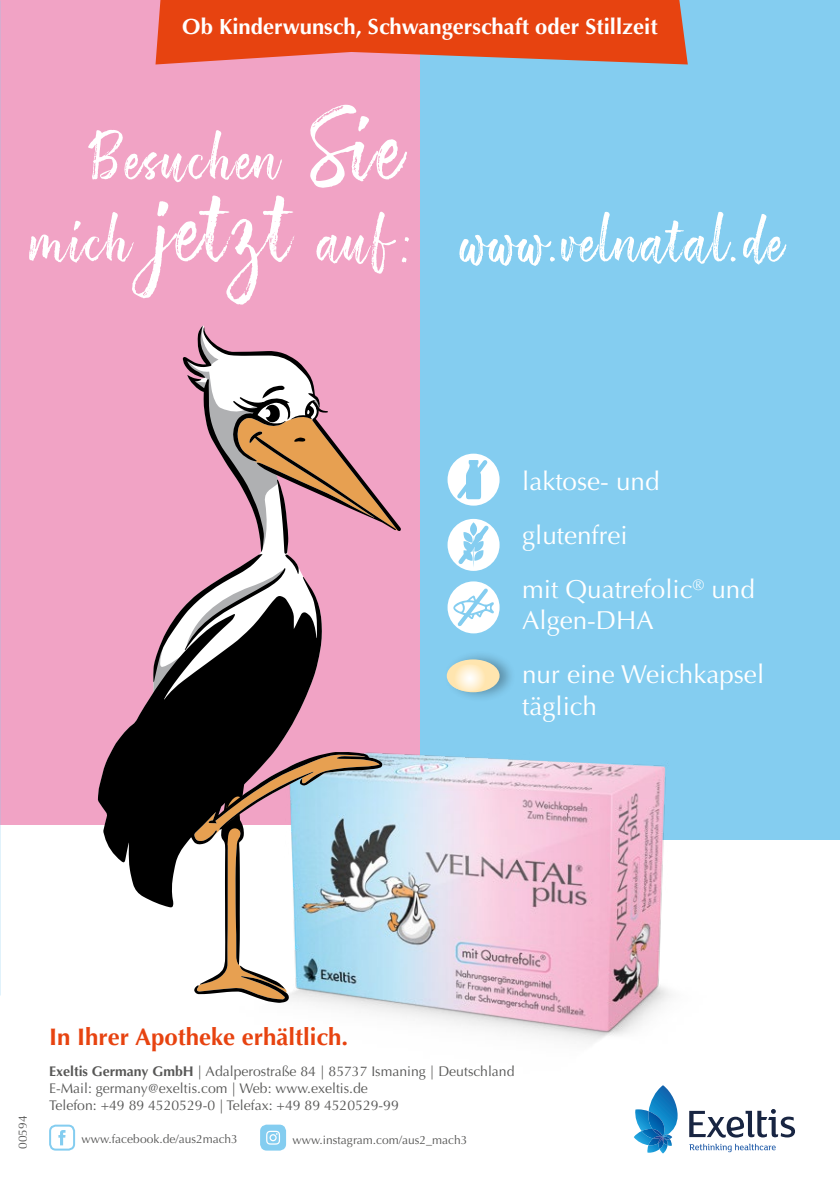
<style>
.page{position:relative;width:840px;height:1191px;background:#fff}
.page>*{position:absolute;margin:0;border:0;box-sizing:border-box;transform-origin:0 0}
.t1{font:59px "ATS Script";letter-spacing:.025em;color:#fff}
.t2{font:58px "ATS Script";letter-spacing:.025em;color:#fff}
.t3{font:26px/53.8px "Optima";color:#fff}
.t4{font:700 24px "Optima";color:#e74310}
.t5{font:700 22px "Optima";color:#fff}
.t6{font:14px/16.8px "Optima";color:#575756}
.t7{font:12px "Optima";color:#575756}
.s1{font-size:92.4px}
.s2{font-size:59px}
.s3{font-weight:700}
</style>
<div class="page">
<div style="left:0;top:0;width:420px;height:824px;background:#f1a3c5"></div>
<div style="left:420px;top:0;width:419px;height:839px;background:#84cdf0"></div>
<svg style="left:155px;top:0;width:532px;height:64px;background:#e34e24"></svg>
<img style="left:326px;top:753px;width:441px;height:289px">
<svg style="left:379px;top:753px;width:17px;height:249px;background:#bad5e0"></svg>
<svg style="left:98px;top:693px;width:285px;height:215px;fill:#000"></svg>
<svg style="left:194px;top:754px;width:185px;height:249px"></svg>
<svg style="left:153px;top:325px;width:248px;height:375px"></svg>
<div style="left:447px;top:581px;width:52px;height:52px;background:#fff;border-radius:50%"></div>
<svg style="left:452px;top:584px;width:41px;height:42px"></svg>
<div style="left:447px;top:453px;width:52px;height:52px;background:#fff;border-radius:50%"></div>
<svg style="left:453px;top:456px;width:38px;height:46px"></svg>
<div style="left:447px;top:519px;width:52px;height:52px;background:#fff;border-radius:50%"></div>
<svg style="left:454px;top:521px;width:38px;height:47px"></svg>
<div style="left:443px;top:649px;width:73px;height:53px;background:#000;opacity:.3"></div>
<div style="left:446px;top:659px;width:53px;height:33px;background:#ffe5af;border-radius:50%"></div>
<svg style="left:447px;top:664px;width:43px;height:27px"></svg>
<div style="left:261px;top:1125px;width:24px;height:24px;background:#84cdf0;border-radius:6px"></div>
<div style="left:260px;top:1124px;width:26px;height:26px;border:2px solid #84cdf0;border-radius:6px"></div>
<svg style="left:266px;top:1130px;width:14px;height:14px"></svg>
<div style="left:49px;top:1124px;width:26px;height:26px;border:2px solid #84cdf0;border-radius:6px"></div>
<svg style="left:58px;top:1130px;width:7px;height:15px"></svg>
<svg style="left:689px;top:1143px;width:86px;height:9px"></svg>
<svg style="left:689px;top:1109px;width:105px;height:28px"></svg>
<svg style="left:633px;top:1085px;width:44px;height:68px"></svg>
<h3 class="t5" style="left:182px;top:14px;width:476px">Ob Kinderwunsch, Schwangerschaft oder Stillzeit</h3>
<h1 class="t1" style="left:88px;top:124px;width:318px">Besuchen <span class="s1">Sie</span></h1>
<h2 class="t2" style="left:29px;top:208px;width:756px"><span class="s2">mich</span> <span class="s1">jetzt</span> <span class="s2">auf :</span> www.velnatal.de</h2>
<h3 class="t3" style="left:522px;top:455px;width:234px">laktose- und glutenfrei<br>mit Quatrefolic<sup>®</sup> und</h3>
<h3 class="t3" style="left:522px;top:594px;width:243px">Algen-DHA<br>nur eine Weichkapsel</h3>
<h3 class="t3" style="left:522px;top:679px;width:76px">täglich</h3>
<p class="t7" style="left:16px;top:1149px;width:35px;rotate:-90deg">00594</p>
<h3 class="t4" style="left:49px;top:1023px;width:300px">In Ihrer Apotheke erhältlich.</h3>
<p class="t6" style="left:49px;top:1063px;width:466px"><span class="s3">Exeltis Germany GmbH</span> | Adalperostraße 84 | 85737 Ismaning | Deutschland<br>E-Mail: germany@exeltis.com | Web: www.exeltis.de<br>Telefon: +49 89 4520529-0 | Telefax: +49 89 4520529-99</p>
<p class="t7" style="left:81px;top:1132px;width:158px">www.facebook.de/aus2mach3</p>
<p class="t7" style="left:292px;top:1132px;width:176px">www.instagram.com/aus2_mach3</p>
</div>
